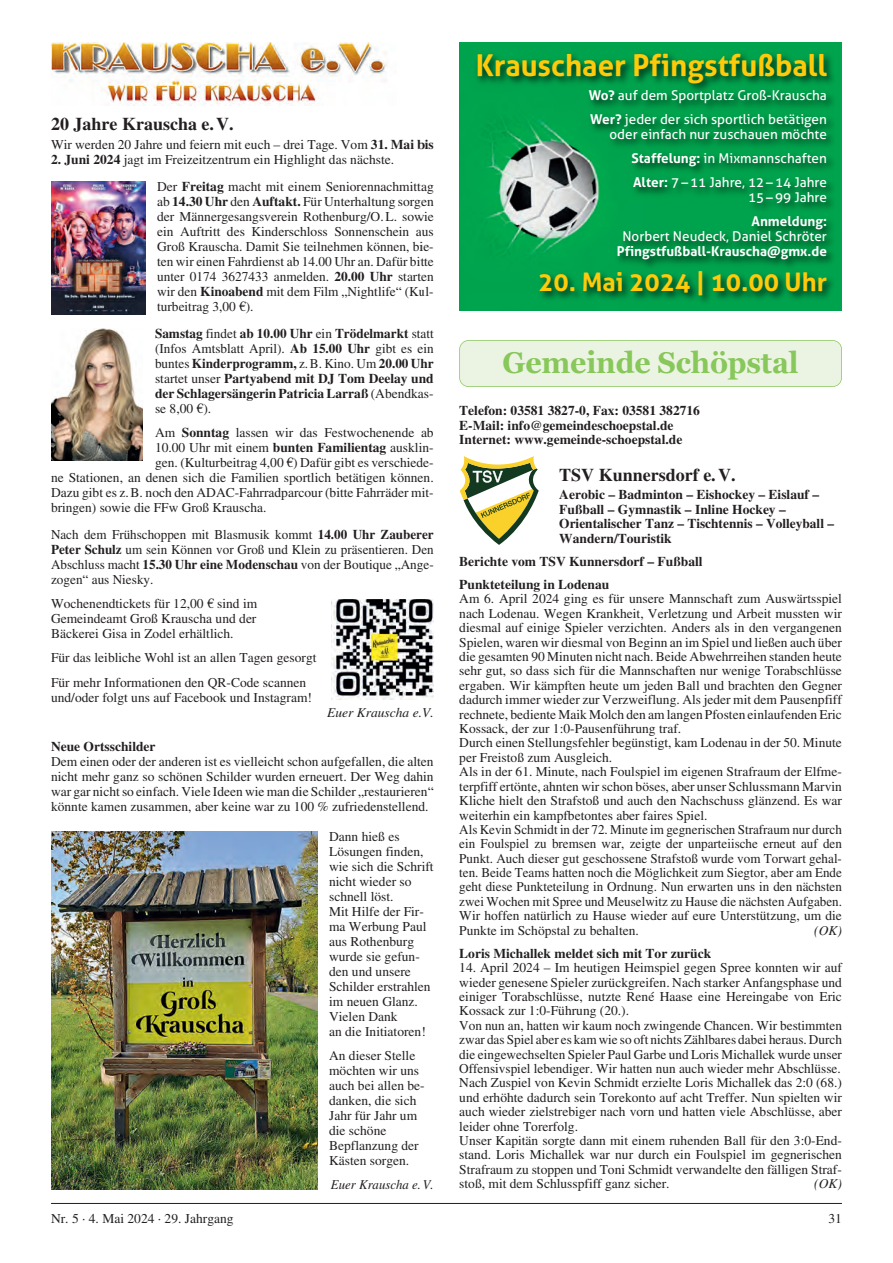
<style>
.page{position:relative;width:893px;height:1263px;background:#fff}
.page>*{position:absolute;margin:0;border:0;box-sizing:border-box;transform-origin:0 0}
.t1{font:700 30px "Aller";color:#feca0a}
.t2{font:700 30px "Georgia";letter-spacing:-.005em;color:#88c75a;scale:.95 1}
.t3{font:700 25.5px "Aller";color:#feca0a}
.t4{font:700 18px "Times LT Std";color:#231f20}
.t5{font:13.5px/14.4px "Times LT Std";color:#231f20}
.t6{font:700 13.5px/15px "Times LT Std";color:#231f20}
.t7{font:13.5px/24px "Aller";color:#fff}
.t8{font:700 13.5px "Aller";color:#fff}
.t9{font:italic 13.5px "Times LT Std";color:#231f20}
.t10{font:italic 13.5px "Times LT Std";color:#231f20;scale:.95 1}
.s1{font-weight:700}
.s2{font-weight:400}
</style>
<div class="page">
<img style="left:51px;top:43px;width:336px;height:62px">
<img style="left:331px;top:599px;width:103px;height:101px">
<div style="left:51px;top:329px;width:92px;height:137px;background:linear-gradient(to right,#fff,#fff)"></div>
<img style="left:51px;top:329px;width:92px;height:131px">
<img style="left:51px;top:182px;width:94px;height:133px">
<img style="left:51px;top:832px;width:266px;height:357px">
<img style="left:459px;top:42px;width:383px;height:269px">
<div style="left:460px;top:341px;width:381px;height:45px;background:#ebf4e3;border-radius:9px"></div>
<div style="left:459px;top:340px;width:383px;height:47px;border:2px solid #88c75a;border-radius:9px"></div>
<svg style="left:459px;top:456px;width:80px;height:89px"></svg>
<hr style="left:51px;top:1203px;width:791px;height:1px;background:#231f20">
<h3 class="t4" style="left:51px;top:118px;width:184px">20 Jahre Krauscha e. V.</h3>
<p class="t5" style="left:51px;top:139px;width:384px">Wir werden 20 Jahre und feiern mit euch – drei Tage. Vom <span class="s1">31. Mai bis</span></p>
<p class="t5" style="left:157px;top:147px;width:278px;line-height:27px;text-indent:-106px"><span class="s1">2. Juni 2024</span> jagt im Freizeitzentrum ein Highlight das nächste.<br>Der <span class="s1">Freitag</span> macht mit einem Seniorennachmittag</p>
<p class="t5" style="left:157px;top:195px;width:278px;line-height:15px;text-align:justify">ab <span class="s1">14.30 Uhr</span> den <span class="s1">Auftakt.</span> Für Unterhaltung sorgen der Männergesangsverein Rothenburg/O. L. sowie ein Auftritt des Kinderschloss Sonnenschein aus Groß Krauscha. Damit Sie teilnehmen können, bie&shy;ten wir einen Fahrdienst ab 14.00 Uhr an. Dafür bitte unter 0174 3627433 anmelden. <span class="s1">20.00 Uhr</span> starten wir den <span class="s1">Kinoabend</span> mit dem Film „Nightlife“ (Kul&shy;turbeitrag 3,00 €).</p>
<p class="t6" style="left:155px;top:327px;width:280px;text-align:justify">Samstag <span class="s2">findet</span> ab 10.00 Uhr <span class="s2">ein</span> Trödelmarkt <span class="s2">statt (Infos Amtsblatt April).</span> Ab 15.00 Uhr <span class="s2">gibt es ein buntes</span> Kinderprogramm, <span class="s2">z. B. Kino. Um</span> 20.00 Uhr <span class="s2">startet unser</span> Partyabend mit DJ Tom Deelay und der Schlagersängerin Patricia Larraß <span class="s2">(Abendkas&shy;se 8,00 €).</span></p>
<p class="t5" style="left:155px;top:427px;width:280px">Am <span class="s1">Sonntag</span> lassen wir das Festwochenende ab</p>
<p class="t5" style="left:155px;top:442px;width:280px">10.00 Uhr mit einem <span class="s1">bunten Familientag</span> ausklin-</p>
<p class="t5" style="left:155px;top:457px;width:280px">gen. (Kulturbeitrag 4,00 €) Dafür gibt es verschiede-</p>
<p class="t5" style="left:51px;top:472px;width:384px">ne Stationen, an denen sich die Familien sportlich betätigen können.</p>
<p class="t5" style="left:51px;top:487px;width:384px">Dazu gibt es z. B. noch den ADAC-Fahrradparcour (bitte Fahrräder mit-</p>
<p class="t5" style="left:51px;top:502px;width:217px">bringen) sowie die FFw Groß Krauscha.</p>
<p class="t5" style="left:51px;top:529px;width:384px;line-height:15px;text-align:justify">Nach dem Frühschoppen mit Blasmusik kommt <span class="s1">14.00 Uhr Zauberer Peter Schulz</span> um sein Können vor Groß und Klein zu präsentieren. Den Abschluss macht <span class="s1">15.30 Uhr eine Modenschau</span> von der Boutique „Ange&shy;zogen“ aus Niesky.</p>
<p class="t5" style="left:51px;top:598px;width:208px;line-height:15px;text-align:justify">Wochenendtickets für 12,00 € sind im Gemeindeamt Groß Krauscha und der Bäckerei Gisa in Zodel erhältlich.</p>
<p class="t5" style="left:51px;top:647px;width:267px;line-height:24px">Für das leibliche Wohl ist an allen Tagen gesorgt<br>Für mehr Informationen den QR-Code scannen</p>
<p class="t5" style="left:51px;top:691px;width:262px">und/oder folgt uns auf Facebook und Instagram!</p>
<p class="t9" style="left:327px;top:707px;width:108px">Euer Krauscha e.V.</p>
<p class="t6" style="left:51px;top:740px;width:106px">Neue Ortsschilder</p>
<p class="t5" style="left:51px;top:755px;width:384px;line-height:15px;text-align:justify">Dem einen oder der anderen ist es vielleicht schon aufgefallen, die alten nicht mehr ganz so schönen Schilder wurden erneuert. Der Weg dahin war gar nicht so einfach. Viele Ideen wie man die Schilder „restaurieren“ könnte kamen zusammen, aber keine war zu 100 % zufriedenstellend.</p>
<p class="t5" style="left:329px;top:830px;width:106px;line-height:15px">Dann hieß es<br>Lösungen finden, wie sich die Schrift nicht wieder so schnell löst.<br>Mit Hilfe der Fir&shy;ma Werbung Paul aus Rothenburg wurde sie gefun&shy;den und unsere<br>Schilder erstrahlen im neuen Glanz.<br>Vielen Dank<br>an die Initiatoren!</p>
<p class="t5" style="left:329px;top:1050px;width:97px;line-height:15px">An dieser Stelle möchten wir uns auch bei allen be&shy;danken, die sich<br>Jahr für Jahr um die schöne<br>Bepflanzung der<br>Kästen sorgen.</p>
<p class="t10" style="left:331px;top:1179px;width:110px">Euer Krauscha e. V.</p>
<h1 class="t1" style="left:476px;top:48px;width:353px">Krauschaer Pfingstfußball</h1>
<p class="t7" style="left:589px;top:84px;width:240px"><span class="s1">Wo?</span> auf dem Sportplatz Groß-Krauscha<br><span class="s1">Wer?</span> jeder der sich sportlich betätigen</p>
<p class="t7" style="left:631px;top:123px;width:197px;text-align:justify;text-indent:-22px">oder einfach nur zuschauen möchte <span class="s1">Staffelung:</span> in Mixmannschaften <span class="s1">Alter:</span> 7 – 11 Jahre, 12 – 14 Jahre</p>
<p class="t7" style="left:748px;top:186px;width:80px">15 – 99 Jahre</p>
<p class="t8" style="left:751px;top:214px;width:77px">Anmeldung:</p>
<p class="t7" style="left:622px;top:225px;width:206px">Norbert Neudeck, Daniel Schröter</p>
<p class="t8" style="left:617px;top:244px;width:212px">Pfingstfußball-Krauscha@gmx.de</p>
<h2 class="t3" style="left:538px;top:267px;width:290px">20. Mai 2024 | 10.00 Uhr</h2>
<h1 class="t2" style="left:503px;top:345px;width:313px">Gemeinde Schöpstal</h1>
<p class="t6" style="left:459px;top:405px;width:242px;line-height:14.5px">Telefon: 03581 3827-0, Fax: 03581 382716<br>E-Mail: info@gemeindeschoepstal.de<br>Internet: www.gemeinde-schoepstal.de</p>
<h3 class="t4" style="left:559px;top:468px;width:178px">TSV Kunnersdorf e. V.</h3>
<p class="t6" style="left:559px;top:489px;width:276px;line-height:14.5px">Aerobic – Badminton – Eishockey – Eislauf – Fußball – Gymnastik – Inline Hockey – Orientalischer Tanz – Tischtennis – Volleyball – Wandern/Touristik</p>
<p class="t6" style="left:459px;top:551px;width:245px;line-height:23px">Berichte vom TSV Kunnersdorf – Fußball<br>Punkteteilung in Lodenau</p>
<p class="t5" style="left:459px;top:593px;width:384px">Am 6. April 2024 ging es für unsere Mannschaft zum Auswärtsspiel nach Lodenau. Wegen Krankheit, Verletzung und Arbeit mussten wir diesmal auf einige Spieler verzichten. Anders als in den vergangenen Spielen, waren wir diesmal von Beginn an im Spiel und ließen auch über die gesamten 90 Minuten nicht nach. Beide Abwehrreihen standen heute sehr gut, so dass sich für die Mannschaften nur wenige Torabschlüsse ergaben. Wir kämpften heute um jeden Ball und brachten den Gegner dadurch immer wieder zur Verzweiflung. Als jeder mit dem Pausenpfiff rechnete, bediente Maik Molch den am langen Pfosten einlaufenden Eric Kossack, der zur 1:0-Pausenführung traf.<br>Durch einen Stellungsfehler begünstigt, kam Lodenau in der 50. Minute per Freistoß zum Ausgleich.<br>Als in der 61. Minute, nach Foulspiel im eigenen Strafraum der Elfme&shy;terpfiff ertönte, ahnten wir schon böses, aber unser Schlussmann Marvin Kliche hielt den Strafstoß und auch den Nachschuss glänzend. Es war weiterhin ein kampfbetontes aber faires Spiel.<br>Als Kevin Schmidt in der 72. Minute im gegnerischen Strafraum nur durch ein Foulspiel zu bremsen war, zeigte der unparteiische erneut auf den Punkt. Auch dieser gut geschossene Strafstoß wurde vom Torwart gehal&shy;ten. Beide Teams hatten noch die Möglichkeit zum Siegtor, aber am Ende geht diese Punkteteilung in Ordnung. Nun erwarten uns in den nächsten zwei Wochen mit Spree und Meuselwitz zu Hause die nächsten Aufgaben.<br>Wir hoffen natürlich zu Hause wieder auf eure Unterstützung, um die Punkte im Schöpstal zu behalten.</p>
<p class="t9" style="left:814px;top:925px;width:29px">(OK)</p>
<p class="t6" style="left:459px;top:947px;width:253px">Loris Michallek meldet sich mit Tor zurück</p>
<p class="t5" style="left:459px;top:962px;width:384px">14. April 2024 – Im heutigen Heimspiel gegen Spree konnten wir auf wieder genesene Spieler zurückgreifen. Nach starker Anfangsphase und einiger Torabschlüsse, nutzte René Haase eine Hereingabe von Eric Kossack zur 1:0-Führung (20.).<br>Von nun an, hatten wir kaum noch zwingende Chancen. Wir bestimmten zwar das Spiel aber es kam wie so oft nichts Zählbares dabei heraus. Durch die eingewechselten Spieler Paul Garbe und Loris Michallek wurde unser Offensivspiel lebendiger. Wir hatten nun auch wieder mehr Abschlüsse.<br>Nach Zuspiel von Kevin Schmidt erzielte Loris Michallek das 2:0 (68.) und erhöhte dadurch sein Torekonto auf acht Treffer. Nun spielten wir auch wieder zielstrebiger nach vorn und hatten viele Abschlüsse, aber leider ohne Torerfolg.<br>Unser Kapitän sorgte dann mit einem ruhenden Ball für den 3:0-End&shy;stand. Loris Michallek war nur durch ein Foulspiel im gegnerischen Strafraum zu stoppen und Toni Schmidt verwandelte den fälligen Straf&shy;stoß, mit dem Schlusspfiff ganz sicher.</p>
<p class="t9" style="left:814px;top:1178px;width:29px">(OK)</p>
<p class="t5" style="left:51px;top:1213px;width:184px">Nr. 5 · 4. Mai 2024 · 29. Jahrgang</p>
<p class="t5" style="left:828px;top:1213px;width:15px">31</p>
</div>
